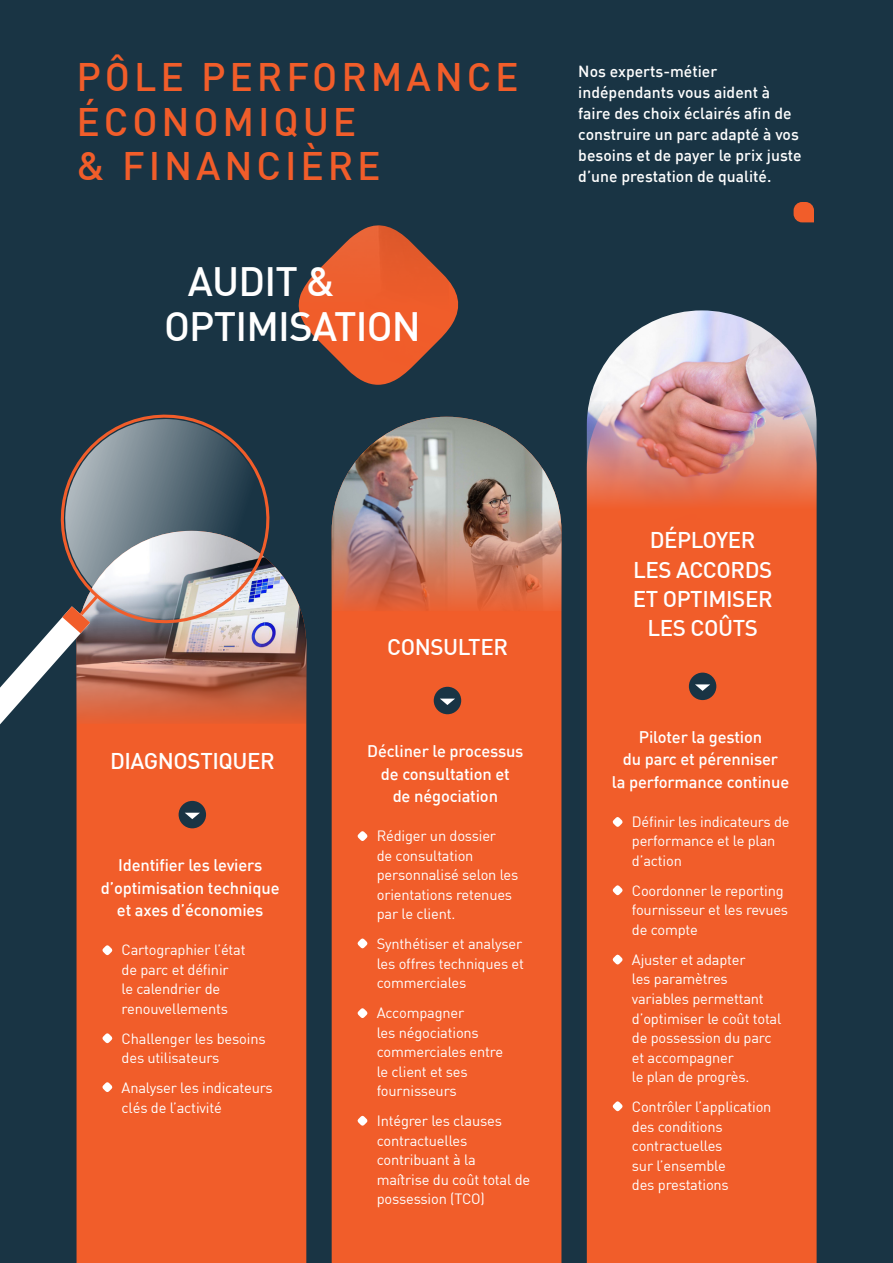
<style>
.page{position:relative;width:893px;height:1263px;background:#193444}
.page>*{position:absolute;margin:0;border:0;box-sizing:border-box;transform-origin:0 0}
.t1{font:500 40.2px "DIN";letter-spacing:-.02em;color:#fff}
.t2{font:500 39px "DIN";letter-spacing:.1em;color:#f15d2a}
.t3{font:500 22.35px "DIN";letter-spacing:-.02em;color:#fff}
.t4{font:500 16.5px/22.5px "DIN";letter-spacing:-.01em;color:#fff;text-align:center}
.t5{font:500 15.75px/21px "DIN";color:#fff}
.t6{font:14.7px/19.5px "DIN";letter-spacing:-.01em;color:#fff}
</style>
<div class="page">
<img style="left:298px;top:225px;width:161px;height:160px">
<div style="left:77px;top:724px;width:229px;height:539px;background:#f15d2a"></div>
<div style="left:332px;top:611px;width:229px;height:652px;background:#f15d2a"></div>
<div style="left:587px;top:521px;width:230px;height:742px;background:#f15d2a"></div>
<img style="left:268px;top:577px;width:38px;height:147px">
<img style="left:332px;top:417px;width:229px;height:194px">
<img style="left:587px;top:310px;width:230px;height:211px">
<div style="left:434px;top:687px;width:27px;height:27px;background:#193444;border-radius:50%"></div>
<svg style="left:440px;top:699px;width:15px;height:6px"></svg>
<div style="left:689px;top:673px;width:27px;height:27px;background:#193444;border-radius:50%"></div>
<svg style="left:695px;top:684px;width:15px;height:7px"></svg>
<svg style="left:102px;top:945px;width:11px;height:10px"></svg>
<svg style="left:357px;top:831px;width:11px;height:10px"></svg>
<svg style="left:612px;top:817px;width:11px;height:10px"></svg>
<svg style="left:102px;top:1033px;width:11px;height:10px"></svg>
<svg style="left:357px;top:938px;width:11px;height:10px"></svg>
<svg style="left:612px;top:885px;width:11px;height:10px"></svg>
<svg style="left:102px;top:1082px;width:11px;height:10px"></svg>
<svg style="left:357px;top:1008px;width:11px;height:10px"></svg>
<svg style="left:357px;top:1115px;width:11px;height:10px"></svg>
<svg style="left:612px;top:954px;width:11px;height:10px"></svg>
<svg style="left:612px;top:1101px;width:11px;height:10px"></svg>
<svg style="left:149px;top:414px;width:135px;height:219px"></svg>
<svg style="left:0;top:416px;width:268px;height:446px"></svg>
<svg style="left:794px;top:202px;width:20px;height:20px"></svg>
<p class="t2" style="left:77px;top:52px;width:444px">PÔLE PERFORMANCE</p>
<p class="t2" style="left:77px;top:97px;width:281px">ÉCONOMIQUE</p>
<p class="t2" style="left:77px;top:141px;width:306px">&amp; FINANCIÈRE</p>
<p class="t1" style="left:188px;top:256px;width:149px">AUDIT &amp;</p>
<p class="t1" style="left:164px;top:301px;width:258px">OPTIMISATION</p>
<p class="t5" style="left:578px;top:61px;width:225px">Nos experts-métier indépendants vous aident à faire des choix éclairés afin de construire un parc adapté à vos besoins et de payer le prix juste d’une prestation de qualité.</p>
<p class="t3" style="left:110px;top:746px;width:166px">DIAGNOSTIQUER</p>
<p class="t4" style="left:101px;top:853px;width:180px">Identifier les leviers d’optimisation technique</p>
<p class="t4" style="left:117px;top:898px;width:148px">et axes d’économies</p>
<p class="t6" style="left:122px;top:940px;width:125px">Cartographier l’état de parc et définir<br>le calendrier de renouvellements</p>
<p class="t6" style="left:122px;top:1028px;width:146px">Challenger les besoins des utilisateurs</p>
<p class="t6" style="left:122px;top:1078px;width:153px">Analyser les indicateurs clés de l’activité</p>
<p class="t3" style="left:387px;top:632px;width:122px">CONSULTER</p>
<p class="t4" style="left:367px;top:739px;width:158px">Décliner le processus</p>
<p class="t4" style="left:381px;top:762px;width:130px">de consultation et</p>
<p class="t4" style="left:393px;top:784px;width:107px">de négociation</p>
<p class="t6" style="left:377px;top:826px;width:143px">Rédiger un dossier<br>de consultation personnalisé selon les orientations retenues par le client.</p>
<p class="t6" style="left:377px;top:934px;width:149px">Synthétiser et analyser les offres techniques et commerciales</p>
<p class="t6" style="left:377px;top:1003px;width:128px">Accompagner<br>les négociations commerciales entre</p>
<p class="t6" style="left:377px;top:1061px;width:93px">le client et ses fournisseurs</p>
<p class="t6" style="left:377px;top:1111px;width:155px">Intégrer les clauses contractuelles contribuant à la maîtrise du coût total de possession (TCO)</p>
<p class="t3" style="left:650px;top:526px;width:107px">DÉPLOYER</p>
<p class="t3" style="left:633px;top:555px;width:141px">LES ACCORDS</p>
<p class="t3" style="left:633px;top:584px;width:141px">ET OPTIMISER</p>
<p class="t3" style="left:647px;top:614px;width:112px">LES COÛTS</p>
<p class="t4" style="left:639px;top:725px;width:125px">Piloter la gestion</p>
<p class="t4" style="left:623px;top:748px;width:157px">du parc et pérenniser</p>
<p class="t4" style="left:612px;top:770px;width:179px">la performance continue</p>
<p class="t6" style="left:632px;top:811px;width:159px">Définir les indicateurs de performance et le plan d’action</p>
<p class="t6" style="left:632px;top:880px;width:158px">Coordonner le reporting fournisseur et les revues de compte</p>
<p class="t6" style="left:632px;top:949px;width:115px">Ajuster et adapter</p>
<p class="t6" style="left:632px;top:969px;width:97px">les paramètres</p>
<p class="t6" style="left:632px;top:989px;width:151px">variables permettant d’optimiser le coût total de possession du parc</p>
<p class="t6" style="left:632px;top:1047px;width:104px">et accompagner</p>
<p class="t6" style="left:632px;top:1067px;width:119px">le plan de progrès.</p>
<p class="t6" style="left:632px;top:1097px;width:141px">Contrôler l’application des conditions contractuelles</p>
<p class="t6" style="left:632px;top:1155px;width:95px">sur l’ensemble</p>
<p class="t6" style="left:632px;top:1175px;width:99px">des prestations</p>
</div>
